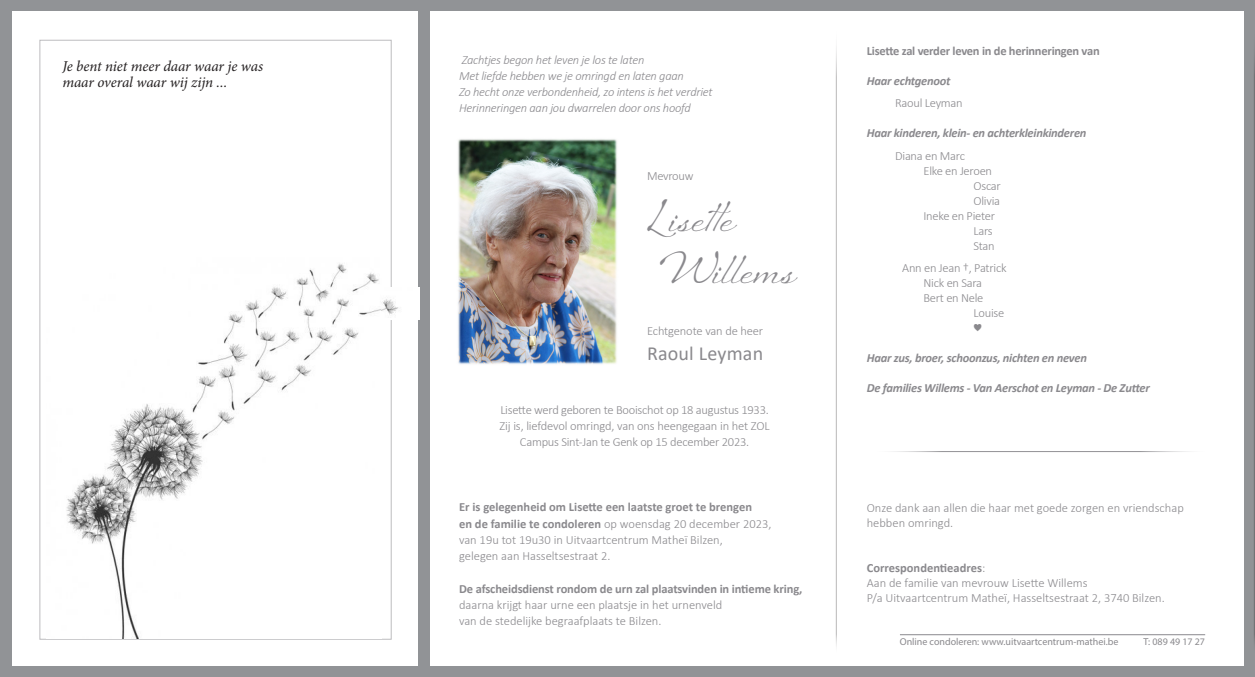
<style>
.page{position:relative;width:1255px;height:677px;background:#fff}
.page>*{position:absolute;margin:0;border:0;box-sizing:border-box;transform-origin:0 0}
.t1{font:42.5px "Sheila";color:#8a898d}
.t2{font:20px "Calibri";letter-spacing:.01em;color:#8a898d}
.t3{font:italic 15px "Minion Pro";letter-spacing:-.005em;color:#231f20}
.t4{font:300 12.5px "Calibri";letter-spacing:-.01em;color:#8a898d}
.t5{font:700 12.5px/16.2px "Calibri";letter-spacing:-.01em;color:#8a898d}
.t6{font:italic 300 12.5px "Calibri";letter-spacing:-.02em;color:#8a898d}
.t7{font:italic 700 12.5px "Calibri";letter-spacing:-.02em;color:#8a898d}
.t8{font:12.5px "Segoe UI";color:#8a898d}
.t9{font:10px "Myriad Pro";color:#8a898d}
.s1{font-weight:700}
.s2{font-weight:300}
</style>
<div class="page">
<div style="left:1244px;top:0;width:10px;height:677px;background:#919396"></div>
<hr style="left:899px;top:634px;width:306px;height:1px;background:#8a898d">
<div style="left:0;top:0;width:1254px;height:11px;background:#919396"></div>
<div style="left:0;top:0;width:11px;height:677px;background:#919396"></div>
<hr style="left:835px;top:24px;width:1px;height:632px;background:#231f20">
<div style="left:3px;top:667px;width:1251px;height:10px;background:#919396"></div>
<div style="left:1px;top:1px;width:11px;height:676px;background:#919396"></div>
<div style="left:418px;top:0;width:10px;height:676px;background:#919396"></div>
<hr style="left:1253px;top:23px;width:1px;height:632px;background:#231f20">
<div style="left:420px;top:666px;width:834px;height:11px;background:#919396"></div>
<div style="left:419px;top:0;width:10px;height:677px;background:#919396"></div>
<img style="left:66px;top:263px;width:316px;height:375px">
<img style="left:382px;top:287px;width:37px;height:32px">
<img style="left:458px;top:139px;width:159px;height:225px">
<hr style="left:870px;top:451px;width:341px;height:1px;background:#8a898d">
<p class="t3" style="left:62px;top:56px;width:202px">Je bent niet meer daar waar je was</p>
<p class="t3" style="left:62px;top:72px;width:166px">maar overal waar wij zijn ...</p>
<p class="t6" style="left:461px;top:52px;width:184px">Zachtjes begon het leven je los te laten</p>
<p class="t6" style="left:459px;top:68px;width:226px">Met liefde hebben we je omringd en laten gaan</p>
<p class="t6" style="left:459px;top:84px;width:255px">Zo hecht onze verbondenheid, zo intens is het verdriet</p>
<p class="t6" style="left:459px;top:101px;width:233px">Herinneringen aan jou dwarrelen door ons hoofd</p>
<p class="t4" style="left:647px;top:168px;width:48px">Mevrouw</p>
<p class="t1" style="left:647px;top:192px;width:90px">Lisette</p>
<p class="t1" style="left:659px;top:243px;width:138px">Willems</p>
<p class="t4" style="left:647px;top:323px;width:118px">Echtgenote van de heer</p>
<p class="t2" style="left:647px;top:339px;width:118px">Raoul Leyman</p>
<p class="t4" style="left:500px;top:402px;width:270px">Lisette werd geboren te Booischot op 18 augustus 1933.</p>
<p class="t4" style="left:499px;top:418px;width:271px">Zij is, liefdevol omringd, van ons heengegaan in het ZOL</p>
<p class="t4" style="left:520px;top:434px;width:231px">Campus Sint-Jan te Genk op 15 december 2023.</p>
<p class="t5" style="left:459px;top:499px;width:294px">Er is gelegenheid om Lisette een laatste groet te brengen</p>
<p class="t4" style="left:459px;top:516px;width:314px"><span class="s1">en de familie te condoleren</span> op woensdag 20 december 2023,</p>
<p class="t4" style="left:459px;top:532px;width:265px">van 19u tot 19u30 in Uitvaartcentrum Matheï Bilzen,</p>
<p class="t4" style="left:459px;top:548px;width:153px">gelegen aan Hasseltsestraat 2.</p>
<p class="t5" style="left:459px;top:580px;width:345px">De afscheidsdienst rondom de urn zal plaatsvinden in intieme kring, <span class="s2">daarna krijgt haar urne een plaatsje in het urnenveld</span></p>
<p class="t4" style="left:459px;top:613px;width:204px">van de stedelijke begraafplaats te Bilzen.</p>
<p class="t5" style="left:866px;top:42px;width:234px">Lisette zal verder leven in de herinneringen van</p>
<p class="t7" style="left:866px;top:72px;width:85px">Haar echtgenoot</p>
<p class="t4" style="left:895px;top:95px;width:69px">Raoul Leyman</p>
<p class="t7" style="left:866px;top:124px;width:221px">Haar kinderen, klein- en achterkleinkinderen</p>
<p class="t4" style="left:895px;top:148px;width:71px">Diana en Marc</p>
<p class="t4" style="left:923px;top:163px;width:70px">Elke en Jeroen</p>
<p class="t4" style="left:973px;top:178px;width:29px">Oscar</p>
<p class="t4" style="left:973px;top:193px;width:28px">Olivia</p>
<p class="t4" style="left:923px;top:208px;width:73px">Ineke en Pieter</p>
<p class="t4" style="left:973px;top:223px;width:21px">Lars</p>
<p class="t4" style="left:973px;top:238px;width:23px">Stan</p>
<p class="t4" style="left:902px;top:260px;width:106px">Ann en Jean †, Patrick</p>
<p class="t4" style="left:923px;top:275px;width:60px">Nick en Sara</p>
<p class="t4" style="left:923px;top:290px;width:61px">Bert en Nele</p>
<p class="t4" style="left:973px;top:305px;width:32px">Louise</p>
<p class="t8" style="left:973px;top:316px;width:10px">♥</p>
<p class="t7" style="left:866px;top:349px;width:222px">Haar zus, broer, schoonzus, nichten en neven</p>
<p class="t7" style="left:866px;top:379px;width:284px">De families Willems - Van Aerschot en Leyman - De Zutter</p>
<p class="t4" style="left:866px;top:500px;width:318px">Onze dank aan allen die haar met goede zorgen en vriendschap</p>
<p class="t4" style="left:866px;top:515px;width:88px">hebben omringd.</p>
<p class="t5" style="left:866px;top:560px;width:120px">Correspondentieadres<span class="s2">:</span></p>
<p class="t4" style="left:866px;top:575px;width:222px">Aan de familie van mevrouw Lisette Willems</p>
<p class="t4" style="left:866px;top:590px;width:299px">P/a Uitvaartcentrum Matheï, Hasseltsestraat 2, 3740 Bilzen.</p>
<p class="t9" style="left:899px;top:635px;width:220px">Online condoleren: www.uitvaartcentrum-mathei.be</p>
<p class="t9" style="left:1143px;top:635px;width:63px">T: 089 49 17 27</p>
</div>
